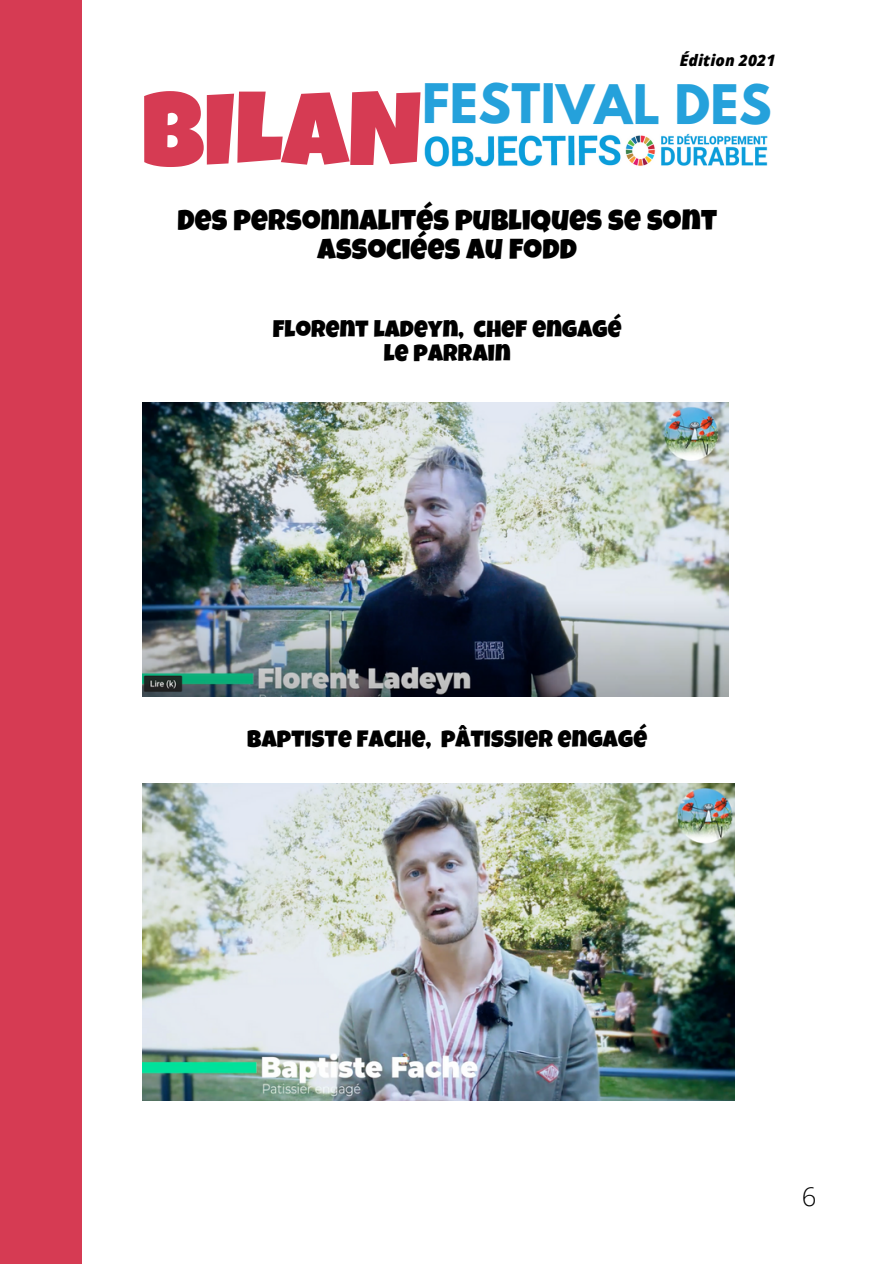
<style>
.page{position:relative;width:894px;height:1264px;background:#fff}
.page>*{position:absolute;margin:0;border:0;box-sizing:border-box;transform-origin:0 0}
.t1{font:104.85px "Luckiest Guy";color:#d63b53}
.t2{font:700 48.3px "League Spartan";letter-spacing:.005em;color:#25a1db}
.t3{font:29.1px/29.1px "Luckiest Guy";letter-spacing:.01em;color:#000;text-align:center}
.t4{font:300 25.65px "Open Sans";color:#000}
.t5{font:23.85px "Luckiest Guy";letter-spacing:.01em;color:#000}
.t6{font:italic 800 15.75px "Open Sans";color:#000}
</style>
<div class="page">
<img style="left:142px;top:402px;width:585px;height:294px">
<img style="left:142px;top:783px;width:592px;height:317px">
<div style="left:0;top:0;width:81px;height:1263px;background:#d63b53"></div>
<img style="left:424px;top:133px;width:344px;height:34px">
<p class="t6" style="left:679px;top:49px;width:97px">Édition 2021</p>
<p class="t2" style="left:422px;top:80px;width:351px">FESTIVAL DES</p>
<p class="t1" style="left:141px;top:92px;width:282px">BILAN</p>
<p class="t3" style="left:177px;top:209px;width:540px">DES PERSONNALITÉS PUBLIQUES SE SONT<br>ASSOCIÉES AU FODD</p>
<p class="t5" style="left:273px;top:320px;width:350px">FLORENT LADEYN, CHEF ENGAGÉ</p>
<p class="t5" style="left:383px;top:344px;width:128px">LE PARRAIN</p>
<p class="t5" style="left:247px;top:730px;width:401px">BAPTISTE FACHE, PÂTISSIER ENGAGÉ</p>
<p class="t4" style="left:801px;top:1178px;width:16px">6</p>
</div>
